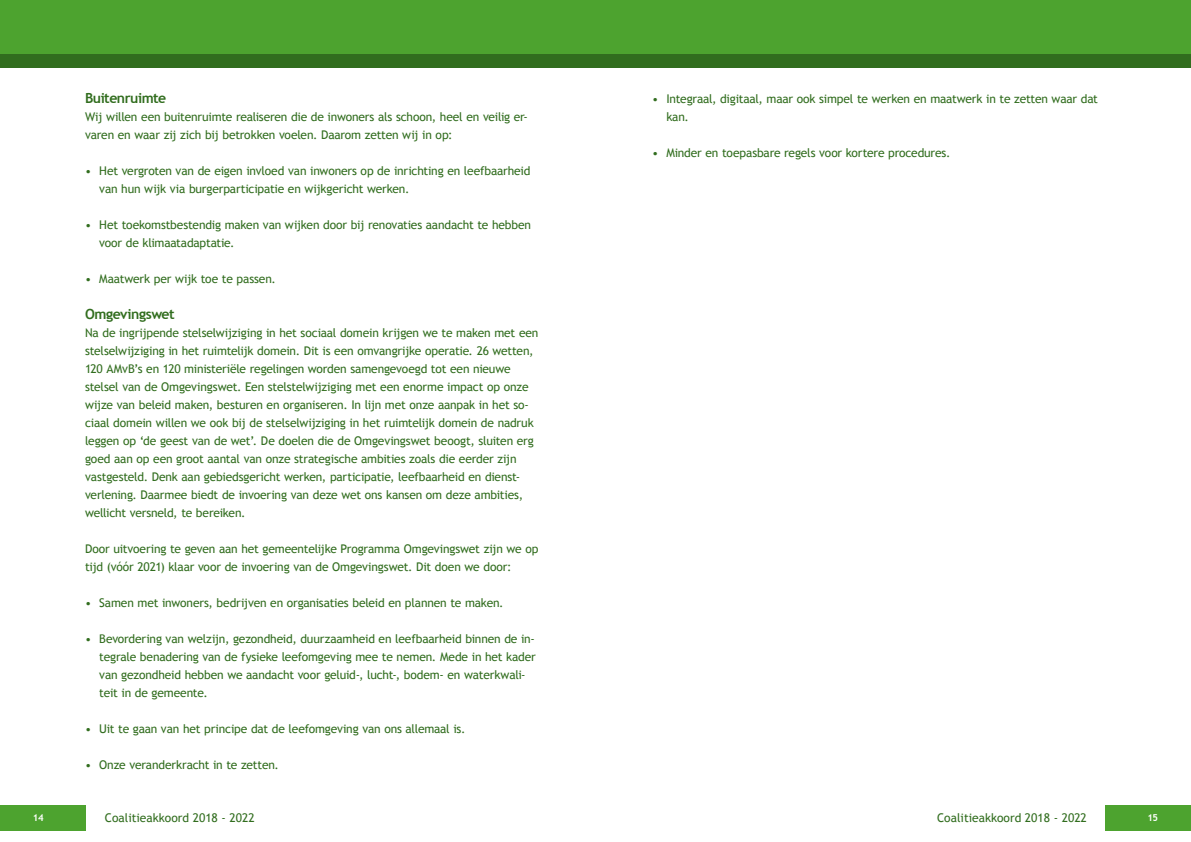
<style>
.page{position:relative;width:1191px;height:842px;background:#fff}
.page>*{position:absolute;margin:0;border:0;box-sizing:border-box;transform-origin:0 0}
.t1{font:700 14px "Trebuchet MS";letter-spacing:-.035em;color:#316d1e}
.t2{font:12px/18px "Trebuchet MS";letter-spacing:-.015em;color:#316d1e}
.t3{font:700 9.5px "Trebuchet MS";color:#fff}
</style>
<div class="page">
<div style="left:0;top:0;width:595px;height:60px;background:#4da32f"></div>
<div style="left:595px;top:0;width:596px;height:60px;background:#4da32f"></div>
<div style="left:0;top:54px;width:595px;height:14px;background:#316d1e"></div>
<div style="left:595px;top:54px;width:596px;height:14px;background:#316d1e"></div>
<div style="left:0;top:806px;width:85px;height:25px;background:#4da32f"></div>
<div style="left:1106px;top:806px;width:85px;height:25px;background:#4da32f"></div>
<p class="t1" style="left:85px;top:89px;width:83px">Buitenruimte</p>
<p class="t2" style="left:85px;top:108px;width:444px">Wij willen een buitenruimte realiseren die de inwoners als schoon, heel en veilig er&shy;varen en waar zij zich bij betrokken voelen. Daarom zetten wij in op:</p>
<p class="t2" style="left:99px;top:162px;width:433px;text-indent:-14px">• Het vergroten van de eigen invloed van inwoners op de inrichting en leefbaarheid van hun wijk via burgerparticipatie en wijkgericht werken.</p>
<p class="t2" style="left:99px;top:216px;width:433px;text-indent:-14px">• Het toekomstbestendig maken van wijken door bij renovaties aandacht te hebben voor de klimaatadaptatie.</p>
<p class="t2" style="left:85px;top:270px;width:190px">• Maatwerk per wijk toe te passen.</p>
<p class="t1" style="left:85px;top:305px;width:91px">Omgevingswet</p>
<p class="t2" style="left:85px;top:324px;width:455px">Na de ingrijpende stelselwijziging in het sociaal domein krijgen we te maken met een stelselwijziging in het ruimtelijk domein. Dit is een omvangrijke operatie. 26 wetten, 120 AMvB’s en 120 ministeriële regelingen worden samengevoegd tot een nieuwe stelsel van de Omgevingswet. Een stelstelwijziging met een enorme impact op onze wijze van beleid maken, besturen en organiseren. In lijn met onze aanpak in het so&shy;ciaal domein willen we ook bij de stelselwijziging in het ruimtelijk domein de nadruk leggen op ‘de geest van de wet’. De doelen die de Omgevingswet beoogt, sluiten erg goed aan op een groot aantal van onze strategische ambities zoals die eerder zijn vastgesteld. Denk aan gebiedsgericht werken, participatie, leefbaarheid en dienst&shy;verlening. Daarmee biedt de invoering van deze wet ons kansen om deze ambities, wellicht versneld, te bereiken.</p>
<p class="t2" style="left:85px;top:540px;width:455px">Door uitvoering te geven aan het gemeentelijke Programma Omgevingswet zijn we op tijd (vóór 2021) klaar voor de invoering van de Omgevingswet. Dit doen we door:</p>
<p class="t2" style="left:85px;top:594px;width:417px">• Samen met inwoners, bedrijven en organisaties beleid en plannen te maken.</p>
<p class="t2" style="left:99px;top:630px;width:438px;text-indent:-14px">• Bevordering van welzijn, gezondheid, duurzaamheid en leefbaarheid binnen de in&shy;tegrale benadering van de fysieke leefomgeving mee te nemen. Mede in het kader van gezondheid hebben we aandacht voor geluid-, lucht-, bodem- en waterkwali&shy;teit in de gemeente.</p>
<p class="t2" style="left:85px;top:720px;width:379px">• Uit te gaan van het principe dat de leefomgeving van ons allemaal is.</p>
<p class="t2" style="left:85px;top:756px;width:193px">• Onze veranderkracht in te zetten.</p>
<p class="t2" style="left:666px;top:90px;width:433px;text-indent:-14px">• Integraal, digitaal, maar ook simpel te werken en maatwerk in te zetten waar dat kan.</p>
<p class="t2" style="left:652px;top:144px;width:297px">• Minder en toepasbare regels voor kortere procedures.</p>
<p class="t3" style="left:33px;top:811px;width:12px">14</p>
<p class="t2" style="left:105px;top:808px;width:151px">Coalitieakkoord 2018 - 2022</p>
<p class="t2" style="left:937px;top:808px;width:151px">Coalitieakkoord 2018 - 2022</p>
<p class="t3" style="left:1147px;top:811px;width:12px">15</p>
</div>
